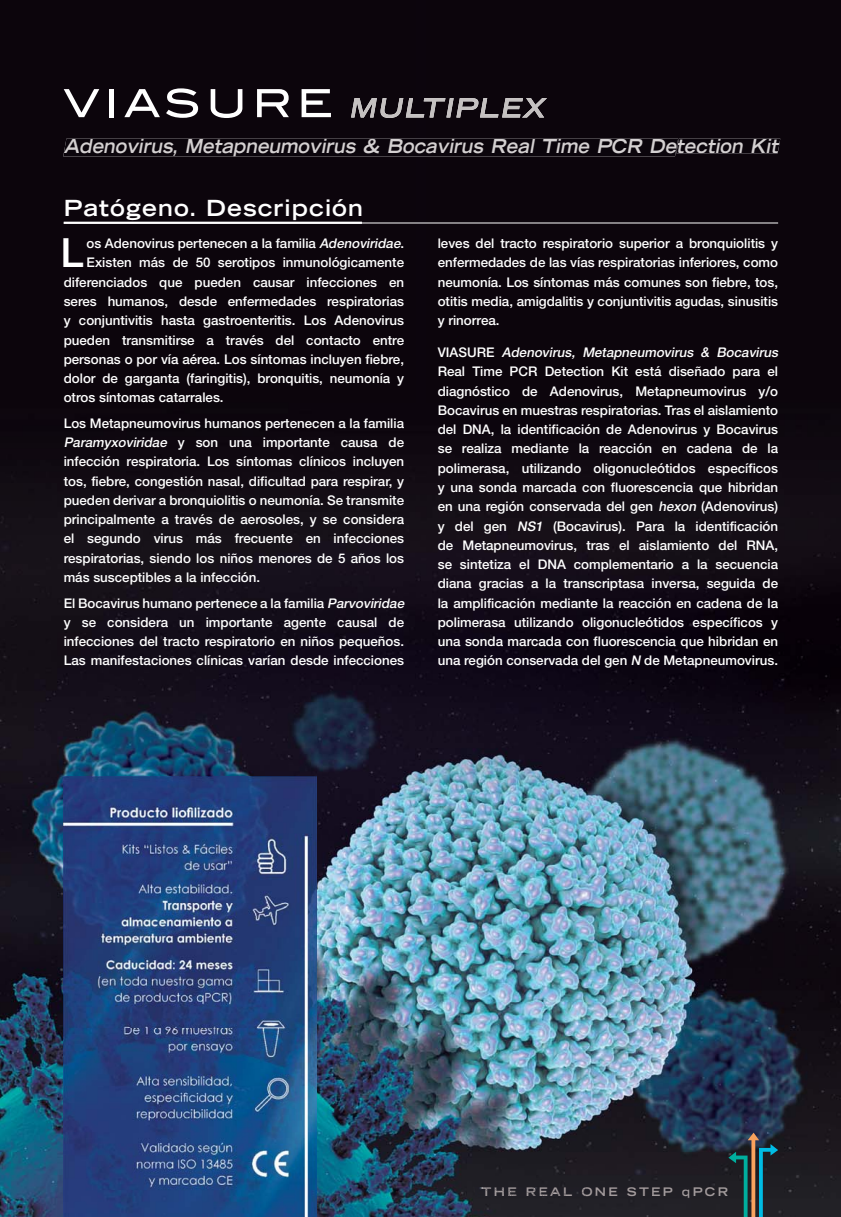
<style>
.page{position:relative;width:841px;height:1217px;background:#fff}
.page>*{position:absolute;margin:0;border:0;box-sizing:border-box;transform-origin:0 0}
.t1{font:500 40.35px "Helvetica Neue";color:#fff}
.t2{font:700 expanded 22.2px "Trade Gothic LT Std";letter-spacing:.05em;color:#fff}
.t3{font:italic 700 expanded 19.2px "Trade Gothic LT Std";color:#d4d0d1;scale:.9 1}
.t4{font:500 13.35px/19.2px "Helvetica Neue";color:#fff;text-align:justify}
.t5{font:700 expanded 11.85px "Trade Gothic LT Std";letter-spacing:.2em;color:#a39b9c}
.s1{font-style:italic}
.s2{color:#b3afb2}
.s3{color:#a29b9c}
.s4{color:#a29a9b}
.s5{color:#a29b9b}
</style>
<div class="page">
<img style="left:0;top:0;width:840px;height:1217px">
<svg style="left:64px;top:89px;width:35px;height:28px"></svg>
<div style="left:109px;top:89px;width:5px;height:28px;background:#fff"></div>
<svg style="left:124px;top:89px;width:36px;height:28px"></svg>
<svg style="left:166px;top:88px;width:32px;height:30px"></svg>
<svg style="left:211px;top:89px;width:31px;height:29px"></svg>
<svg style="left:257px;top:89px;width:32px;height:28px"></svg>
<svg style="left:301px;top:89px;width:30px;height:28px"></svg>
<hr style="left:64px;top:222px;width:298px;height:2px;background:#fff">
<hr style="left:64px;top:223px;width:714px;height:1px;background:#fff">
<img style="left:475px;top:1187px;width:161px;height:9px">
<svg style="left:639px;top:1187px;width:9px;height:9px"></svg>
<img style="left:652px;top:1187px;width:23px;height:9px">
<div style="left:63px;top:139px;width:615px;height:17px;background:#0b050c"></div>
<img style="left:676px;top:139px;width:104px;height:14px">
<img style="left:351px;top:98px;width:196px;height:20px">
<svg style="left:682px;top:1132px;width:96px;height:85px;background:#27343b"></svg>
<img style="left:64px;top:776px;width:252px;height:441px">
<h3 class="t3" style="left:64px;top:138px;width:798px">Adenovirus, Metapneumovirus &amp; Bocavirus Real Time PCR Detection Kit</h3>
<h2 class="t2" style="left:64px;top:199px;width:301px">Patógeno. Descripción</h2>
<h1 class="t1" style="left:61px;top:239px;width:25px">L</h1>
<p class="t4" style="left:87px;top:235px;width:319px">os Adenovirus pertenecen a la familia <span class="s1">Adenoviridae</span>.</p>
<p class="t4" style="left:87px;top:254px;width:319px">Existen más de 50 serotipos inmunológicamente</p>
<p class="t4" style="left:64px;top:274px;width:342px">diferenciados que pueden causar infecciones en</p>
<p class="t4" style="left:64px;top:293px;width:342px">seres humanos, desde enfermedades respiratorias</p>
<p class="t4" style="left:64px;top:312px;width:342px">y conjuntivitis hasta gastroenteritis. Los Adenovirus</p>
<p class="t4" style="left:64px;top:331px;width:342px">pueden transmitirse a través del contacto entre</p>
<p class="t4" style="left:64px;top:351px;width:342px">personas o por vía aérea. Los síntomas incluyen fiebre,</p>
<p class="t4" style="left:64px;top:370px;width:342px">dolor de garganta (faringitis), bronquitis, neumonía y</p>
<p class="t4" style="left:64px;top:389px;width:161px">otros síntomas catarrales.</p>
<p class="t4" style="left:64px;top:415px;width:342px">Los Metapneumovirus humanos pertenecen a la familia <span class="s1">Paramyxoviridae</span> y son una importante causa de infección respiratoria. Los síntomas clínicos incluyen tos, fiebre, congestión nasal, dificultad para respirar, y pueden derivar a bronquiolitis o neumonía. Se transmite principalmente a través de aerosoles, y se considera el segundo virus más frecuente en infecciones respiratorias, siendo los niños menores de 5 años los más susceptibles a la infección.</p>
<p class="t4" style="left:64px;top:594px;width:344px;text-align:left">El Bocavirus humano pertenece a la familia <span class="s1">Parvoviridae </span>y se considera un importante agente causal de infecciones del tracto respiratorio en niños pequeños.<br>Las manifestaciones clínicas varían desde infecciones</p>
<p class="t4" style="left:437px;top:235px;width:342px">leves del tracto respiratorio superior a bronquiolitis y enfermedades de las vías respiratorias inferiores, como neumonía. Los síntomas más comunes son fiebre, tos, otitis media, amigdalitis y conjuntivitis agudas, sinusitis y rinorrea.</p>
<p class="t4" style="left:437px;top:344px;width:344px;text-align:left">V I A S U R E <span class="s1">Adenovirus, Metapneumovirus &amp; Bocavirus </span>Real Time PCR Detection Kit está diseñado para el diagnóstico de Adenovirus, Metapneumovirus y/o Bocavirus en muestras respiratorias. Tras el aislamiento del DNA, la identificación de Adenovirus y Bocavirus se realiza mediante la reacción en cadena de la polimerasa, utilizando oligonucleótidos específicos y una sonda marcada con fluorescencia que hibridan en una región conservada del gen <span class="s1">hexon</span> (Adenovirus) y del gen <span class="s1">NS1</span> (Bocavirus). Para la identificación de Metapneumovirus, tras el aislamiento del RNA, se sintetiza el DNA complementario a la secuencia diana gracias a la transcriptasa inversa, seguida de la amplificación mediante la reacción en cadena de la polimerasa utilizando oligonucleótidos específicos y una sonda marcada con fluorescencia que hibridan en una región conservada del gen <span class="s1">N</span> de Metapneumovirus.</p>
<p class="t5" style="left:481px;top:1186px;width:248px"><span class="s2">T</span><span class="s3">H</span>E REAL ONE ST<span class="s3">EP qP</span><span class="s4">C</span><span class="s5">R</span></p>
</div>
